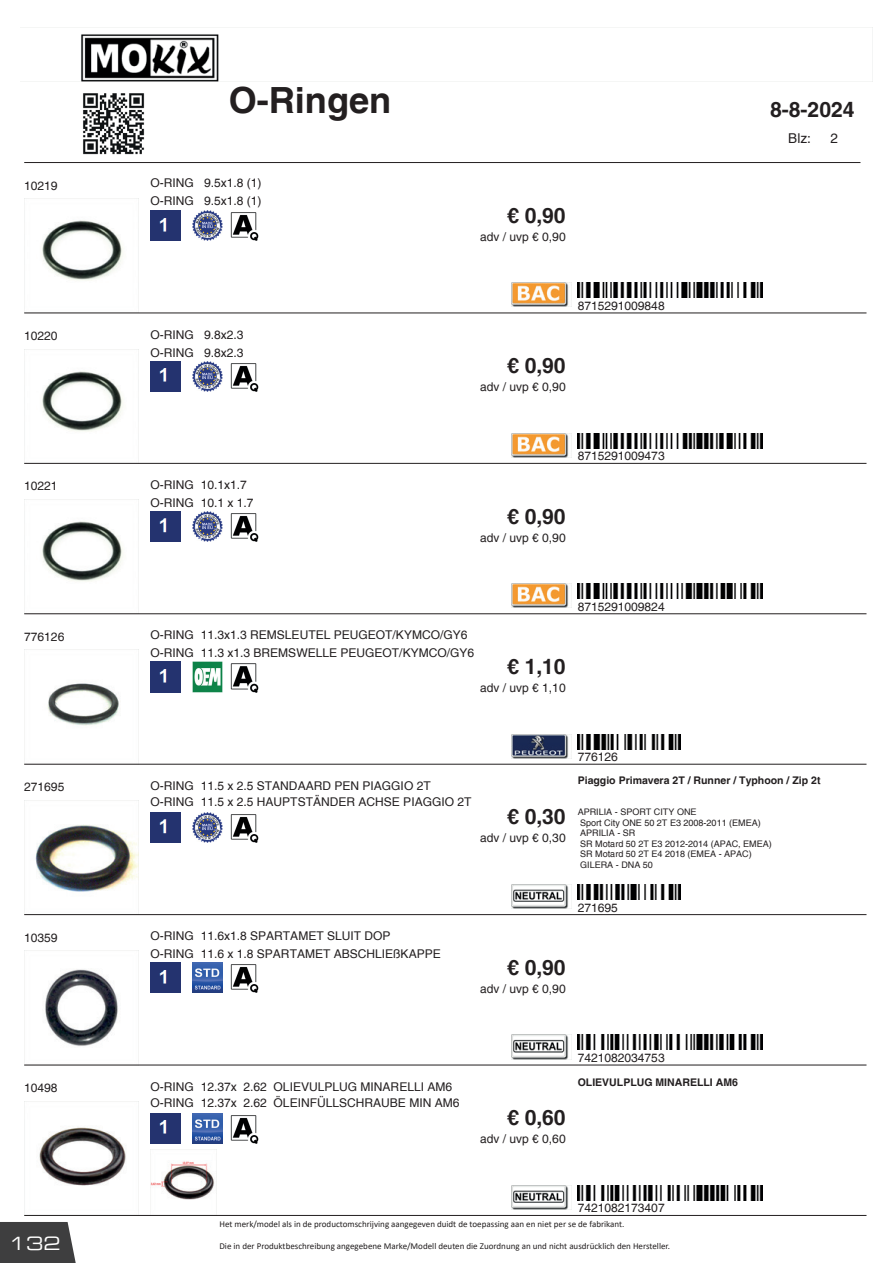
<style>
.page{position:relative;width:893px;height:1263px;background:#fff}
.page>*{position:absolute;margin:0;border:0;box-sizing:border-box;transform-origin:0 0}
.t1{font:700 36.15px "Helvetica";color:#231f20}
.t2{font:700 21px "Helvetica";color:#231f20}
.t3{font:18px "Eurostile Extended Two";color:#fff}
.t4{font:13.5px "Helvetica";color:#231f20}
.t5{font:12px/18px "Helvetica";color:#231f20}
.t6{font:700 10.5px "Helvetica";color:#231f20}
.t7{font:9px/10.5px "Helvetica";color:#231f20}
.t8{font:9px "Calibri";color:#231f20}
.t9{font:9px "Calibri";color:#221f1f}
</style>
<div class="page">
<div style="left:0;top:1222px;width:76px;height:41px;background:#3e3e3f"></div>
<img style="left:81px;top:34px;width:138px;height:47px">
<hr style="left:24px;top:162px;width:836px;height:1px;background:#231f20">
<img style="left:512px;top:283px;width:60px;height:24px">
<img style="left:24px;top:200px;width:115px;height:113px">
<img style="left:578px;top:283px;width:185px;height:15px">
<img style="left:151px;top:211px;width:30px;height:30px">
<img style="left:193px;top:211px;width:30px;height:30px">
<img style="left:230px;top:212px;width:29px;height:29px">
<hr style="left:24px;top:313px;width:842px;height:1px;background:#231f20">
<img style="left:512px;top:433px;width:60px;height:24px">
<img style="left:24px;top:349px;width:115px;height:114px">
<img style="left:578px;top:433px;width:185px;height:15px">
<img style="left:151px;top:361px;width:30px;height:30px">
<img style="left:193px;top:361px;width:30px;height:30px">
<img style="left:230px;top:363px;width:29px;height:28px">
<hr style="left:24px;top:463px;width:842px;height:1px;background:#231f20">
<img style="left:512px;top:584px;width:60px;height:24px">
<img style="left:24px;top:499px;width:115px;height:113px">
<img style="left:578px;top:584px;width:185px;height:15px">
<img style="left:151px;top:511px;width:30px;height:31px">
<img style="left:193px;top:511px;width:30px;height:31px">
<img style="left:230px;top:513px;width:29px;height:29px">
<hr style="left:24px;top:613px;width:842px;height:1px;background:#231f20">
<img style="left:512px;top:734px;width:60px;height:24px">
<img style="left:24px;top:651px;width:115px;height:113px">
<img style="left:578px;top:734px;width:102px;height:15px">
<img style="left:151px;top:662px;width:30px;height:30px">
<img style="left:193px;top:662px;width:30px;height:30px">
<img style="left:230px;top:663px;width:29px;height:29px">
<hr style="left:24px;top:764px;width:842px;height:1px;background:#231f20">
<img style="left:512px;top:884px;width:60px;height:24px">
<img style="left:24px;top:800px;width:115px;height:113px">
<img style="left:578px;top:884px;width:102px;height:15px">
<img style="left:151px;top:812px;width:30px;height:30px">
<img style="left:193px;top:812px;width:30px;height:30px">
<img style="left:230px;top:814px;width:29px;height:28px">
<hr style="left:24px;top:914px;width:842px;height:1px;background:#231f20">
<img style="left:512px;top:1035px;width:56px;height:24px">
<img style="left:24px;top:954px;width:115px;height:111px">
<img style="left:578px;top:1035px;width:185px;height:15px">
<img style="left:151px;top:963px;width:30px;height:30px">
<img style="left:193px;top:963px;width:30px;height:30px">
<img style="left:230px;top:964px;width:29px;height:29px">
<hr style="left:24px;top:1065px;width:842px;height:1px;background:#231f20">
<img style="left:512px;top:1185px;width:60px;height:24px">
<img style="left:24px;top:1101px;width:115px;height:114px">
<img style="left:151px;top:1149px;width:66px;height:66px">
<img style="left:578px;top:1185px;width:185px;height:15px">
<img style="left:151px;top:1113px;width:30px;height:30px">
<img style="left:193px;top:1113px;width:30px;height:30px">
<img style="left:230px;top:1115px;width:29px;height:28px">
<hr style="left:24px;top:1215px;width:842px;height:1px;background:#231f20">
<img style="left:83px;top:93px;width:62px;height:62px">
<h1 class="t1" style="left:229px;top:78px;width:164px">O-Ringen</h1>
<p class="t5" style="left:24px;top:176px;width:35px">10219</p>
<p class="t5" style="left:151px;top:173px;width:112px">O-RING 9.5x1.8 (1)<br>O-RING 9.5x1.8 (1)</p>
<p class="t5" style="left:24px;top:327px;width:35px">10220</p>
<p class="t5" style="left:151px;top:325px;width:94px">O-RING 9.8x2.3<br>O-RING 9.8x2.3</p>
<h2 class="t2" style="left:507px;top:202px;width:60px">€ 0,90</h2>
<p class="t5" style="left:480px;top:228px;width:87px">adv / uvp € 0,90</p>
<p class="t5" style="left:578px;top:297px;width:88px">8715291009848</p>
<h2 class="t2" style="left:507px;top:353px;width:60px">€ 0,90</h2>
<p class="t5" style="left:480px;top:378px;width:87px">adv / uvp € 0,90</p>
<h2 class="t2" style="left:770px;top:97px;width:86px">8-8-2024</h2>
<p class="t4" style="left:788px;top:130px;width:24px">Blz:</p>
<p class="t4" style="left:830px;top:130px;width:9px">2</p>
<p class="t5" style="left:24px;top:477px;width:35px">10221</p>
<p class="t5" style="left:151px;top:476px;width:104px">O-RING 10.1x1.7<br>O-RING 10.1 x 1.7</p>
<p class="t5" style="left:578px;top:447px;width:88px">8715291009473</p>
<h2 class="t2" style="left:507px;top:503px;width:60px">€ 0,90</h2>
<p class="t5" style="left:480px;top:528px;width:87px">adv / uvp € 0,90</p>
<p class="t5" style="left:24px;top:628px;width:42px">776126</p>
<p class="t5" style="left:151px;top:626px;width:325px">O-RING 11.3x1.3 REMSLEUTEL PEUGEOT/KYMCO/GY6<br>O-RING 11.3 x1.3 BREMSWELLE PEUGEOT/KYMCO/GY6</p>
<h2 class="t2" style="left:507px;top:654px;width:60px">€ 1,10</h2>
<p class="t5" style="left:480px;top:679px;width:87px">adv / uvp € 1,10</p>
<p class="t5" style="left:578px;top:598px;width:88px">8715291009824</p>
<p class="t5" style="left:24px;top:778px;width:42px">271695</p>
<p class="t5" style="left:151px;top:777px;width:322px;line-height:16.5px">O-RING 11.5 x 2.5 STANDAARD PEN PIAGGIO 2T<br>O-RING 11.5 x 2.5 HAUPTSTÄNDER ACHSE PIAGGIO 2T</p>
<h2 class="t2" style="left:507px;top:804px;width:60px">€ 0,30</h2>
<p class="t5" style="left:480px;top:829px;width:87px">adv / uvp € 0,30</p>
<p class="t5" style="left:578px;top:748px;width:42px">776126</p>
<p class="t6" style="left:578px;top:774px;width:244px">Piaggio Primavera 2T / Runner / Typhoon / Zip 2t</p>
<p class="t7" style="left:578px;top:807px;width:196px">APRILIA - SPORT CITY ONE<br>Sport City ONE 50 2T E3 2008-2011 (EMEA)<br>APRILIA - SR<br>SR Motard 50 2T E3 2012-2014 (APAC, EMEA)<br>SR Motard 50 2T E4 2018 (EMEA - APAC)<br>GILERA - DNA 50</p>
<p class="t5" style="left:24px;top:928px;width:35px">10359</p>
<p class="t5" style="left:151px;top:927px;width:292px">O-RING 11.6x1.8 SPARTAMET SLUIT DOP<br>O-RING 11.6 x 1.8 SPARTAMET ABSCHLIEßKAPPE</p>
<p class="t5" style="left:578px;top:898px;width:42px">271695</p>
<h2 class="t2" style="left:507px;top:954px;width:60px">€ 0,90</h2>
<p class="t5" style="left:480px;top:980px;width:87px">adv / uvp € 0,90</p>
<p class="t5" style="left:24px;top:1079px;width:35px">10498</p>
<p class="t5" style="left:151px;top:1078px;width:310px;line-height:16.5px">O-RING 12.37x 2.62 OLIEVULPLUG MINARELLI AM6<br>O-RING 12.37x 2.62 ÖLEINFÜLLSCHRAUBE MIN AM6</p>
<h2 class="t2" style="left:507px;top:1105px;width:60px">€ 0,60</h2>
<p class="t5" style="left:480px;top:1130px;width:87px">adv / uvp € 0,60</p>
<p class="t5" style="left:578px;top:1049px;width:88px">7421082034753</p>
<p class="t6" style="left:578px;top:1076px;width:162px">OLIEVULPLUG MINARELLI AM6</p>
<p class="t5" style="left:578px;top:1199px;width:88px">7421082173407</p>
<h3 class="t3" style="left:9px;top:1231px;width:54px">132</h3>
<p class="t9" style="left:219px;top:1218px;width:407px">Het merk/model als in de productomschrijving aangegeven duidt de toepassing aan en niet per se de fabrikant.</p>
<p class="t8" style="left:219px;top:1239px;width:452px">Die in der Produktbeschreibung angegebene Marke/Modell deuten die Zuordnung an und nicht ausdrücklich den Hersteller.</p>
</div>
